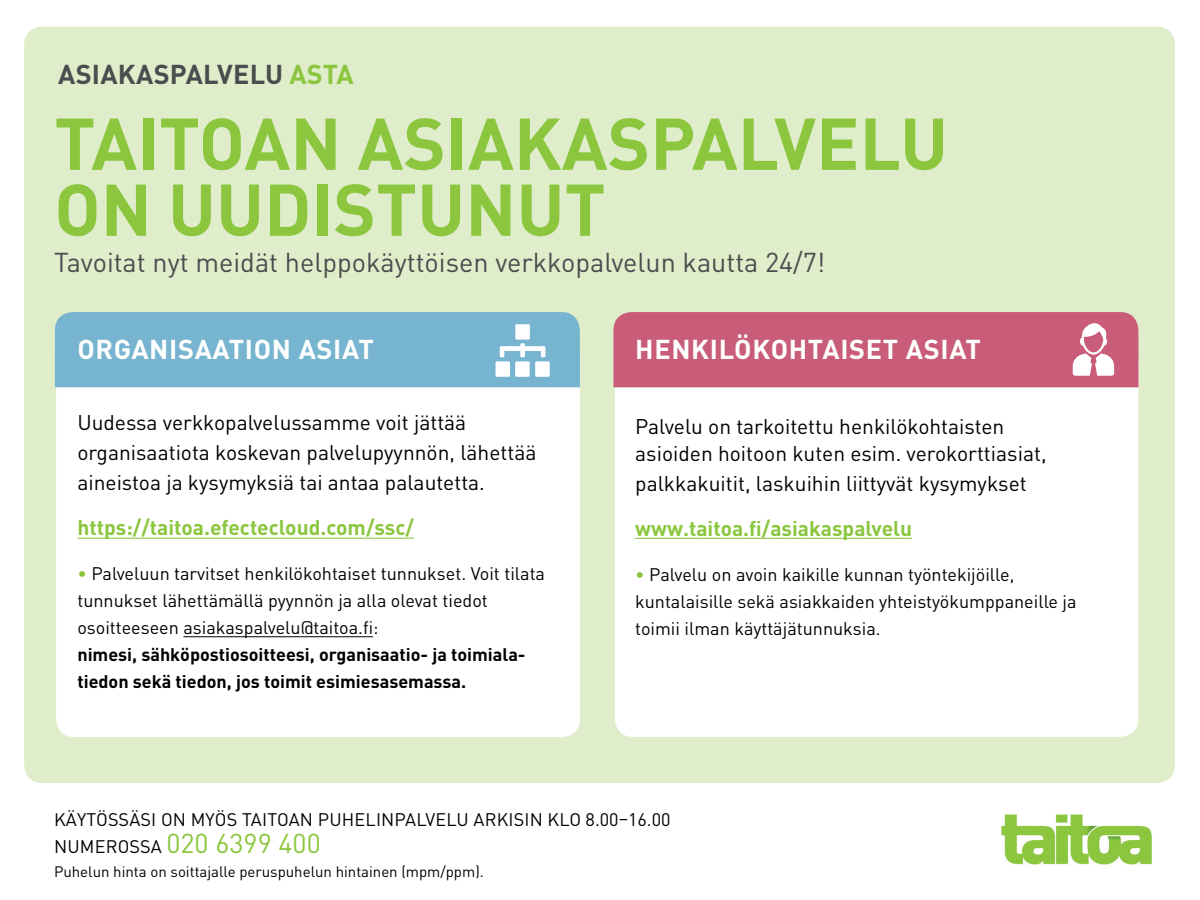
<style>
.page{position:relative;width:1200px;height:900px;background:#fff}
.page>*{position:absolute;margin:0;border:0;box-sizing:border-box;transform-origin:0 0}
.t1{font:700 72px "DINOT";color:#8bc63e}
.t2{font:27px "DINOT";color:#4b4c4d}
.t3{font:700 27px "DINOT";letter-spacing:.025em;color:#fff}
.t4{font:27px "DINOT";color:#8bc63e}
.t5{font:700 27px "DINOT";letter-spacing:.01em;color:#4b4c4d}
.t6{font:21px/30px "DINOT";color:#000}
.t7{font:700 21px "DINOT";color:#8bc63e}
.t8{font:18px/27px "DINOT";color:#000}
.t9{font:700 18px "DINOT";color:#000}
.t10{font:15px "DINOT";color:#000}
.s1{color:#8bc63e}
.s2{font-size:18px;color:#000}
</style>
<div class="page">
<div style="left:24px;top:26px;width:1151px;height:757px;background:#dfedcb;border-radius:18px"></div>
<div style="left:615px;top:345px;width:523px;height:392px;background:#fff;border-radius:18px"></div>
<div style="left:56px;top:356px;width:524px;height:381px;background:#fff;border-radius:18px"></div>
<hr style="left:77px;top:538px;width:337px;height:1px;background:#8bc63e">
<hr style="left:183px;top:636px;width:190px;height:1px;background:#000">
<hr style="left:635px;top:538px;width:277px;height:1px;background:#8bc63e">
<img style="left:1001px;top:814px;width:151px;height:51px">
<div style="left:55px;top:312px;width:525px;height:75px;background:#76b4cf"></div>
<div style="left:613px;top:312px;width:526px;height:75px;background:#c85c79"></div>
<p class="t5" style="left:58px;top:56px;width:297px">ASIAKASPALVELU <span class="s1">ASTA</span></p>
<p class="t1" style="left:54px;top:95px;width:895px">TAITOAN ASIAKASPALVELU</p>
<p class="t1" style="left:54px;top:161px;width:553px">ON UUDISTUNUT</p>
<p class="t2" style="left:54px;top:244px;width:773px">Tavoitat nyt meidät helppokäyttöisen verkkopalvelun kautta 24/7!</p>
<p class="t3" style="left:77px;top:331px;width:298px">ORGANISAATION ASIAT</p>
<p class="t3" style="left:635px;top:331px;width:347px">HENKILÖKOHTAISET ASIAT</p>
<p class="t6" style="left:77px;top:407px;width:390px">Uudessa verkkopalvelussamme voit jättää</p>
<p class="t6" style="left:77px;top:437px;width:461px">organisaatiota koskevan palvelupyynnön, lähettää aineistoa ja kysymyksiä tai antaa palautetta.</p>
<p class="t7" style="left:77px;top:513px;width:338px">https://taitoa.efectecloud.com/ssc/</p>
<p class="t8" style="left:77px;top:560px;width:469px"><span class="s1">•</span> Palveluun tarvitset henkilökohtaiset tunnukset. Voit tilata tunnukset lähettämällä pyynnön ja alla olevat tiedot</p>
<p class="t8" style="left:77px;top:614px;width:303px">osoitteeseen asiakaspalvelu@taitoa.fi:</p>
<p class="t9" style="left:77px;top:643px;width:450px">nimesi, sähköpostiosoitteesi, organisaatio- ja toimiala-</p>
<p class="t9" style="left:77px;top:670px;width:390px">tiedon sekä tiedon, jos toimit esimiesasemassa.</p>
<p class="t6" style="left:635px;top:410px;width:371px">Palvelu on tarkoitettu henkilökohtaisten</p>
<p class="t6" style="left:635px;top:437px;width:413px">asioiden hoitoon kuten esim. verokorttiasiat, palkkakuitit, laskuihin liittyvät kysymykset</p>
<p class="t7" style="left:635px;top:514px;width:278px">www.taitoa.fi/asiakaspalvelu</p>
<p class="t8" style="left:635px;top:560px;width:381px"><span class="s1">•</span> Palvelu on avoin kaikille kunnan työntekijöille,</p>
<p class="t8" style="left:635px;top:587px;width:443px">kuntalaisille sekä asiakkaiden yhteistyökumppaneille ja toimii ilman käyttäjätunnuksia.</p>
<p class="t8" style="left:54px;top:805px;width:618px">KÄYTÖSSÄSI ON MYÖS TAITOAN PUHELINPALVELU ARKISIN KLO 8.00–16.00</p>
<p class="t4" style="left:54px;top:825px;width:268px"><span class="s2">NUMEROSSA</span> 020 6399 400</p>
<p class="t10" style="left:54px;top:861px;width:431px">Puhelun hinta on soittajalle peruspuhelun hintainen (mpm/ppm).</p>
</div>
